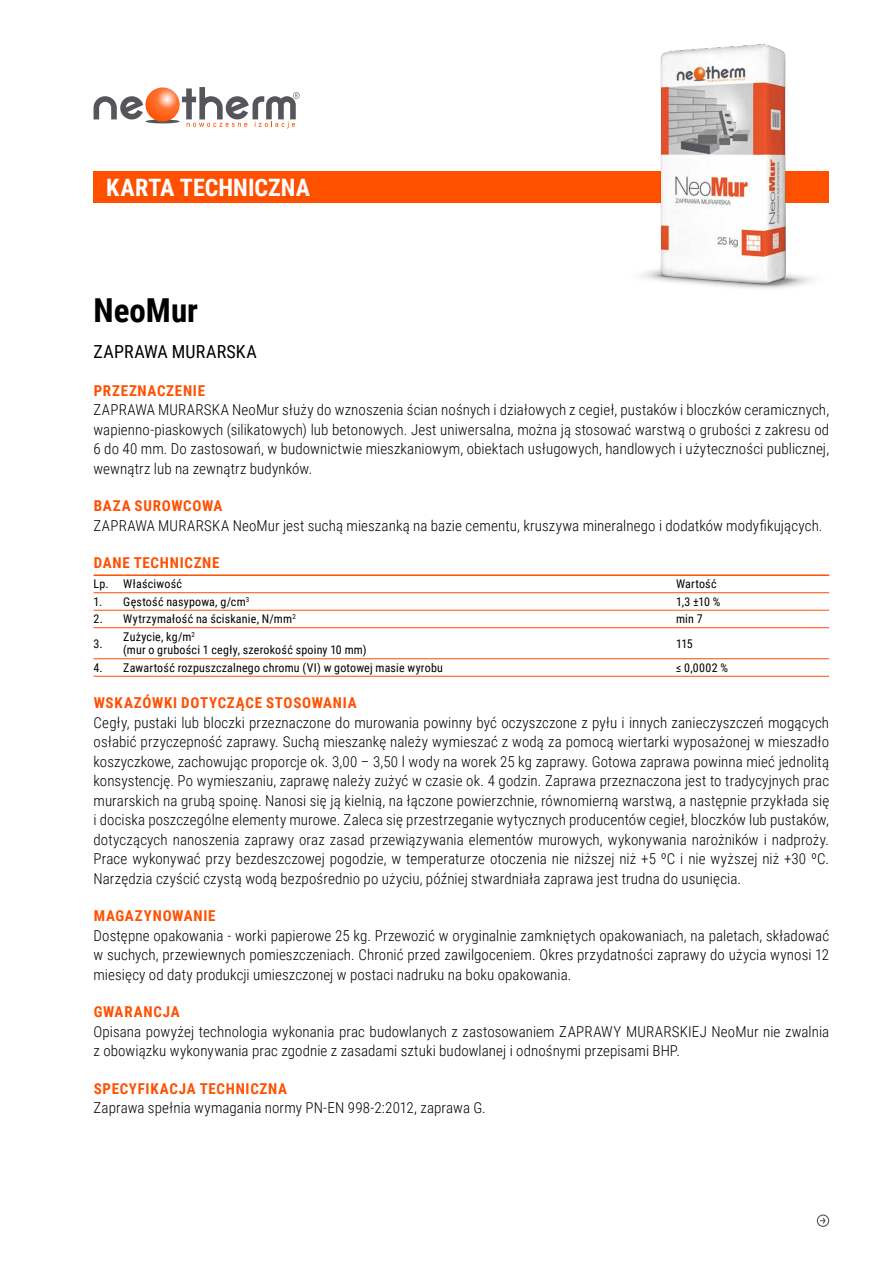
<style>
.page{position:relative;width:893px;height:1263px;background:#fff}
.page>*{position:absolute;margin:0;border:0;box-sizing:border-box;transform-origin:0 0}
.t1{font:700 33px "Roboto Condensed";color:#000}
.t2{font:700 24px "Roboto Condensed";letter-spacing:.005em;color:#fff}
.t3{font:18px "Roboto Condensed";letter-spacing:.01em;color:#000}
.t4{font:300 15px/19.5px "Roboto Condensed";letter-spacing:.005em;color:#000;text-align:justify}
.t5{font:700 15px "Roboto Condensed";letter-spacing:.045em;color:#ff5000}
.t6{font:12px/13.5px "Roboto Condensed";letter-spacing:.015em;color:#000}
</style>
<div class="page">
<svg style="left:146px;top:119px;width:34px;height:4px"></svg>
<svg style="left:94px;top:96px;width:49px;height:24px"></svg>
<svg style="left:146px;top:87px;width:34px;height:35px"></svg>
<svg style="left:182px;top:87px;width:118px;height:41px"></svg>
<div style="left:94px;top:171px;width:735px;height:32px;background:#ff5000"></div>
<div style="left:817px;top:1214px;width:12px;height:13px;border:1px solid #55565a;border-radius:50%"></div>
<svg style="left:820px;top:1216px;width:6px;height:9px"></svg>
<svg style="left:94px;top:592px;width:29px;height:1px"></svg>
<hr style="left:123px;top:592px;width:553px;height:1px;background:#ff5000">
<hr style="left:676px;top:592px;width:153px;height:1px;background:#ff5000">
<svg style="left:94px;top:610px;width:29px;height:1px"></svg>
<hr style="left:123px;top:610px;width:553px;height:1px;background:#ff5000">
<hr style="left:676px;top:610px;width:153px;height:1px;background:#ff5000">
<svg style="left:94px;top:627px;width:29px;height:1px"></svg>
<hr style="left:123px;top:627px;width:553px;height:1px;background:#ff5000">
<hr style="left:676px;top:627px;width:153px;height:1px;background:#ff5000">
<svg style="left:94px;top:658px;width:29px;height:1px"></svg>
<hr style="left:123px;top:658px;width:553px;height:1px;background:#ff5000">
<hr style="left:676px;top:658px;width:153px;height:1px;background:#ff5000">
<hr style="left:94px;top:574px;width:29px;height:2px;background:#ff5000">
<hr style="left:123px;top:574px;width:553px;height:2px;background:#ff5000">
<hr style="left:676px;top:574px;width:153px;height:2px;background:#ff5000">
<svg style="left:94px;top:676px;width:29px;height:1px"></svg>
<hr style="left:123px;top:676px;width:553px;height:1px;background:#ff5000">
<hr style="left:676px;top:676px;width:153px;height:1px;background:#ff5000">
<img style="left:641px;top:44px;width:172px;height:245px">
<h2 class="t2" style="left:106px;top:170px;width:205px">KARTA TECHNICZNA</h2>
<h1 class="t1" style="left:94px;top:288px;width:106px">NeoMur</h1>
<p class="t3" style="left:94px;top:339px;width:165px">ZAPRAWA MURARSKA</p>
<p class="t5" style="left:94px;top:380px;width:113px">PRZEZNACZENIE</p>
<p class="t4" style="left:94px;top:400px;width:737px">ZAPRAWA MURARSKA NeoMur służy do wznoszenia ścian nośnych i działowych z cegieł, pustaków i bloczków ceramicznych, wapienno-piaskowych (silikatowych) lub betonowych. Jest uniwersalna, można ją stosować warstwą o grubości z zakresu od 6 do 40 mm. Do zastosowań, w budownictwie mieszkaniowym, obiektach usługowych, handlowych i użyteczności publicznej, wewnątrz lub na zewnątrz budynków.</p>
<p class="t5" style="left:94px;top:496px;width:130px">BAZA SUROWCOWA</p>
<p class="t4" style="left:94px;top:515px;width:730px">ZAPRAWA MURARSKA NeoMur jest suchą mieszanką na bazie cementu, kruszywa mineralnego i dodatków modyfikujących.</p>
<p class="t5" style="left:94px;top:553px;width:127px">DANE TECHNICZNE</p>
<p class="t6" style="left:94px;top:577px;width:90px">Lp. Właściwość</p>
<p class="t6" style="left:676px;top:577px;width:42px">Wartość</p>
<p class="t6" style="left:94px;top:594px;width:157px">1. Gęstość nasypowa, g/cm<sup>3</sup></p>
<p class="t6" style="left:676px;top:594px;width:46px">1,3 ±10 %</p>
<p class="t6" style="left:94px;top:612px;width:204px">2. Wytrzymałość na ściskanie, N/mm<sup>2</sup></p>
<p class="t6" style="left:676px;top:612px;width:28px">min 7</p>
<p class="t6" style="left:94px;top:636px;width:11px">3.</p>
<p class="t6" style="left:123px;top:629px;width:245px">Zużycie, kg/m<sup>2<br></sup>(mur o grubości 1 cegły, szerokość spoiny 10 mm)</p>
<p class="t6" style="left:676px;top:636px;width:18px">115</p>
<p class="t6" style="left:94px;top:660px;width:351px">4. Zawartość rozpuszczalnego chromu (VI) w gotowej masie wyrobu</p>
<p class="t6" style="left:676px;top:660px;width:53px">≤ 0,0002 %</p>
<p class="t5" style="left:94px;top:692px;width:264px">WSKAZÓWKI DOTYCZĄCE STOSOWANIA</p>
<p class="t4" style="left:94px;top:712px;width:737px">Cegły, pustaki lub bloczki przeznaczone do murowania powinny być oczyszczone z pyłu i innych zanieczyszczeń mogących osłabić przyczepność zaprawy. Suchą mieszankę należy wymieszać z wodą za pomocą wiertarki wyposażonej w mieszadło koszyczkowe, zachowując proporcje ok. 3,00 – 3,50 l wody na worek 25 kg zaprawy. Gotowa zaprawa powinna mieć jednolitą konsystencję. Po wymieszaniu, zaprawę należy zużyć w czasie ok. 4 godzin. Zaprawa przeznaczona jest to tradycyjnych prac murarskich na grubą spoinę. Nanosi się ją kielnią, na łączone powierzchnie, równomierną warstwą, a następnie przykłada się i dociska poszczególne elementy murowe. Zaleca się przestrzeganie wytycznych producentów cegieł, bloczków lub pustaków, dotyczących nanoszenia zaprawy oraz zasad przewiązywania elementów murowych, wykonywania narożników i nadproży.<br>Prace wykonywać przy bezdeszczowej pogodzie, w temperaturze otoczenia nie niższej niż +5 ºC i nie wyższej niż +30 ºC.<br>Narzędzia czyścić czystą wodą bezpośrednio po użyciu, później stwardniała zaprawa jest trudna do usunięcia.</p>
<p class="t5" style="left:94px;top:905px;width:123px">MAGAZYNOWANIE</p>
<p class="t4" style="left:94px;top:925px;width:737px">Dostępne opakowania - worki papierowe 25 kg. Przewozić w oryginalnie zamkniętych opakowaniach, na paletach, składować w suchych, przewiewnych pomieszczeniach. Chronić przed zawilgoceniem. Okres przydatności zaprawy do użycia wynosi 12 miesięcy od daty produkcji umieszczonej w postaci nadruku na boku opakowania.</p>
<p class="t5" style="left:94px;top:1001px;width:87px">GWARANCJA</p>
<p class="t4" style="left:94px;top:1021px;width:737px">Opisana powyżej technologia wykonania prac budowlanych z zastosowaniem ZAPRAWY MURARSKIEJ NeoMur nie zwalnia z obowiązku wykonywania prac zgodnie z zasadami sztuki budowlanej i odnośnymi przepisami BHP.</p>
<p class="t5" style="left:94px;top:1078px;width:195px">SPECYFIKACJA TECHNICZNA</p>
<p class="t4" style="left:94px;top:1097px;width:394px">Zaprawa spełnia wymagania normy PN-EN 998-2:2012, zaprawa G.</p>
</div>
